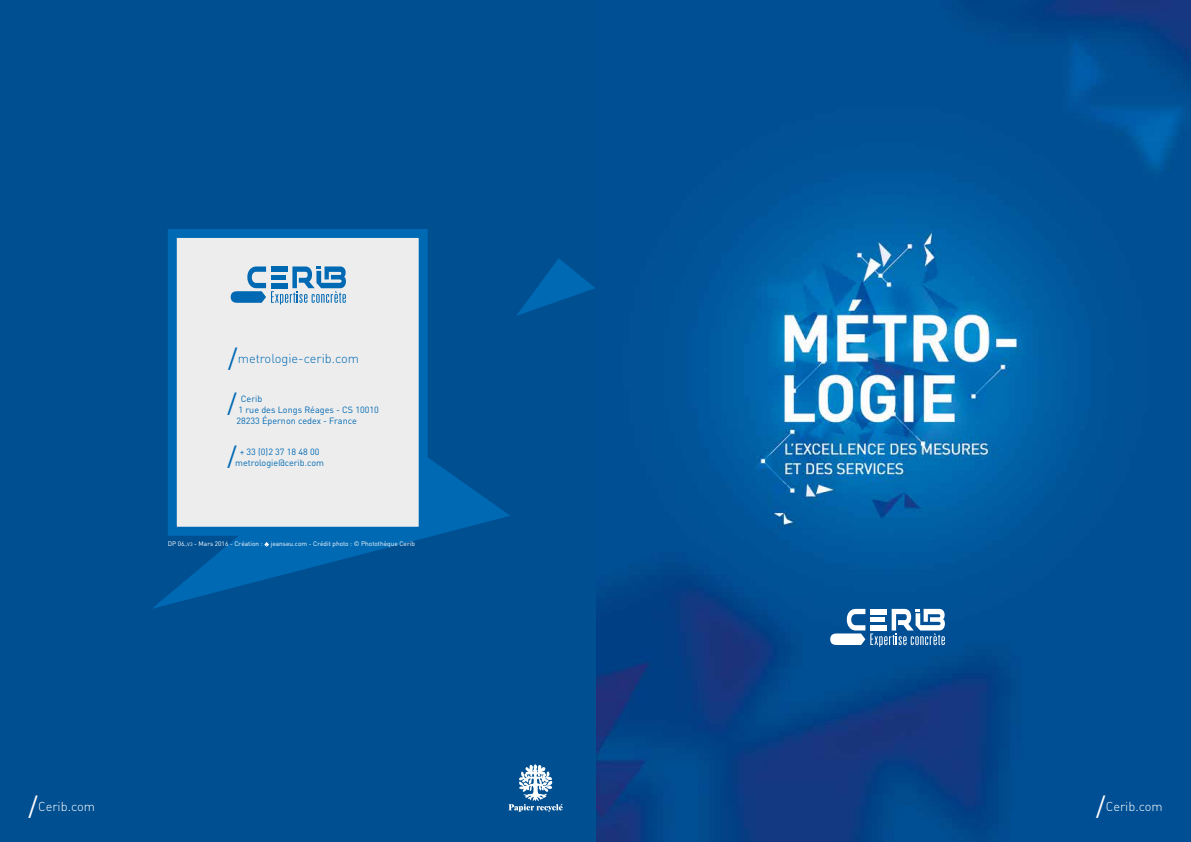
<style>
.page{position:relative;width:1191px;height:842px;background:#fff}
.page>*{position:absolute;margin:0;border:0;box-sizing:border-box;transform-origin:0 0}
.t1{font:26.1px/53.1px "DIN";color:#0069b4}
.t2{font:12.8px "DIN Light Alternate";color:#0069b4}
.t3{font:12.8px "DIN Light Alternate";color:#fff}
.t4{font:9px/10.8px "DIN";color:#0069b4}
.t5{font:6.5px "DIN";color:#fff}
.s1{font-family:"DIN";font-size:26.1px}
.s2{font-size:5px}
</style>
<div class="page">
<img style="left:595px;top:0;width:596px;height:842px">
<div style="left:0;top:0;width:595px;height:842px;background:#004f91"></div>
<svg style="left:152px;top:458px;width:358px;height:151px"></svg>
<div style="left:168px;top:229px;width:260px;height:307px;background:#ededed;border:9px solid #0069b4"></div>
<svg style="left:830px;top:609px;width:115px;height:38px"></svg>
<svg style="left:516px;top:258px;width:79px;height:58px"></svg>
<svg style="left:264px;top:542px;width:5px;height:5px"></svg>
<svg style="left:231px;top:266px;width:115px;height:38px"></svg>
<svg style="left:508px;top:764px;width:54px;height:48px"></svg>
<h2 class="t2" style="left:228px;top:350px;width:133px"><span class="s1">/</span>metrologie-cerib.com</h2>
<h1 class="t1" style="left:227px;top:377px;width:11px">/ /</h1>
<p class="t4" style="left:236px;top:393px;width:144px;text-indent:4px">Cerib<br>1 rue des Longs Réages - CS 10010<br>28233 Épernon cedex - France</p>
<p class="t4" style="left:235px;top:446px;width:90px;text-align:center">+ 33 (0)2 37 18 48 00 metrologie@cerib.com</p>
<p class="t5" style="left:168px;top:539px;width:249px">DP 06_<span class="s2">V3</span> - Mars 2016 - Création : jeanseu.com - Crédit photo : © Photothèque Cerib</p>
<h2 class="t3" style="left:28px;top:798px;width:68px"><span class="s1">/</span>Cerib.com</h2>
<h2 class="t3" style="left:1096px;top:798px;width:68px"><span class="s1">/</span>Cerib.com</h2>
</div>
